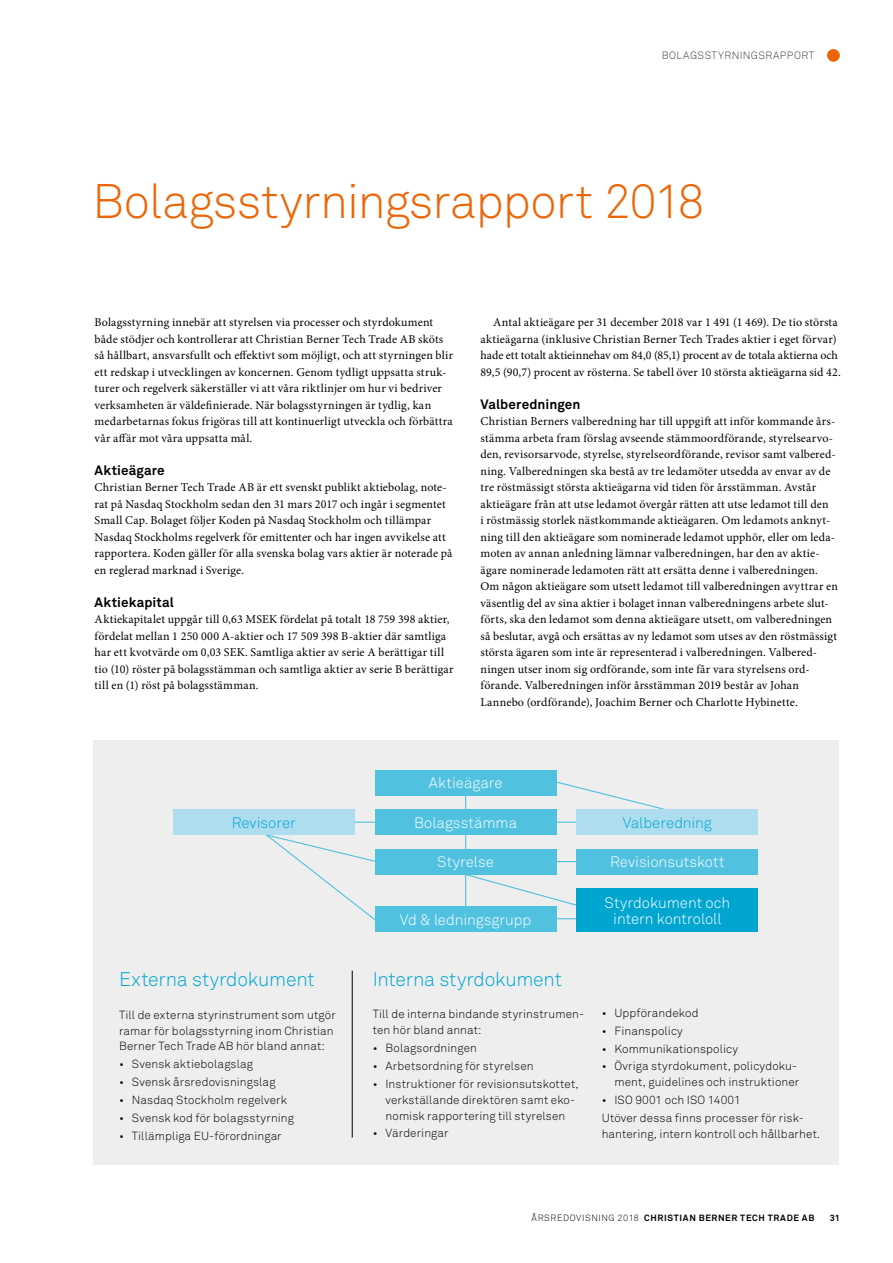
<style>
.page{position:relative;width:893px;height:1263px;background:#fff}
.page>*{position:absolute;margin:0;border:0;box-sizing:border-box;transform-origin:0 0}
.t1{font:48px "Akkurat Light Pro";letter-spacing:-.02em;color:#ec6608}
.t2{font:19.5px "Akkurat Light Pro";letter-spacing:-.01em;color:#00a6d0}
.t3{font:15px/16.5px "Akkurat Light Pro";color:#fff;text-align:center}
.t4{font:15px "Akkurat Light Pro";letter-spacing:-.005em;color:#00a6d0}
.t5{font:700 13.5px "Akkurat Pro";letter-spacing:.01em;color:#000}
.t6{font:12px/16.5px "Minion Pro";letter-spacing:.015em;color:#000}
.t7{font:11.7px/15.8px "Akkurat Light Pro";letter-spacing:.01em;color:#000}
.t8{font:10.5px "Akkurat Light Pro";color:#3c3c3b}
.t9{font:700 9px "Akkurat Pro";letter-spacing:.07em;color:#000}
.s1{font-family:"Akkurat Light Pro";font-weight:400}
</style>
<div class="page">
<div style="left:94px;top:741px;width:745px;height:424px;background:#eee"></div>
<hr style="left:465px;top:788px;width:1px;height:134px;background:#51c1e0">
<hr style="left:332px;top:822px;width:282px;height:1px;background:#51c1e0">
<hr style="left:459px;top:861px;width:155px;height:1px;background:#51c1e0">
<hr style="left:459px;top:918px;width:155px;height:1px;background:#51c1e0">
<svg style="left:266px;top:835px;width:111px;height:85px"></svg>
<svg style="left:463px;top:873px;width:115px;height:34px"></svg>
<svg style="left:554px;top:780px;width:111px;height:32px"></svg>
<div style="left:375px;top:770px;width:181px;height:25px;background:#51c1e0"></div>
<div style="left:173px;top:809px;width:182px;height:26px;background:#adddef"></div>
<div style="left:375px;top:809px;width:181px;height:26px;background:#51c1e0"></div>
<div style="left:577px;top:809px;width:181px;height:26px;background:#adddef"></div>
<div style="left:375px;top:849px;width:181px;height:25px;background:#51c1e0"></div>
<div style="left:577px;top:849px;width:181px;height:25px;background:#51c1e0"></div>
<div style="left:375px;top:906px;width:181px;height:26px;background:#51c1e0"></div>
<div style="left:577px;top:888px;width:181px;height:44px;background:#00a6d0"></div>
<hr style="left:352px;top:971px;width:1px;height:166px;background:#000">
<div style="left:827px;top:49px;width:13px;height:13px;background:#ec6608;border-radius:50%"></div>
<p class="t8" style="left:662px;top:49px;width:16px">Bolagsstyrningsrapport</p>
<h1 class="t1" style="left:92px;top:173px;width:614px">Bolagsstyrningsrapport 2018</h1>
<p class="t6" style="left:95px;top:314px;width:360px">Bolagsstyrning innebär att styrelsen via processer och styrdokument både stödjer och kontrollerar att Christian Berner Tech Trade AB sköts så hållbart, ansvarsfullt och effektivt som möjligt, och att styrningen blir ett redskap i utvecklingen av koncernen. Genom tydligt uppsatta struk&shy;turer och regelverk säkerställer vi att våra riktlinjer om hur vi bedriver verksamheten är väldefinierade. När bolagsstyrningen är tydlig, kan medarbetarnas fokus frigöras till att kontinuerligt utveckla och förbättra vår affär mot våra uppsatta mål.</p>
<p class="t5" style="left:95px;top:462px;width:72px">Aktieägare</p>
<p class="t6" style="left:95px;top:479px;width:359px">Christian Berner Tech Trade AB är ett svenskt publikt aktiebolag, note&shy;rat på Nasdaq Stockholm sedan den 31 mars 2017 och ingår i segmentet Small Cap. Bolaget följer Koden på Nasdaq Stockholm och tillämpar Nasdaq Stockholms regelverk för emittenter och har ingen avvikelse att rapportera. Koden gäller för alla svenska bolag vars aktier är noterade på en reglerad marknad i Sverige.</p>
<p class="t5" style="left:95px;top:594px;width:81px">Aktiekapital</p>
<p class="t6" style="left:95px;top:611px;width:360px">Aktiekapitalet uppgår till 0,63 MSEK fördelat på totalt 18 759 398 aktier, fördelat mellan 1 250 000 A-aktier och 17 509 398 B-aktier där samtliga har ett kvotvärde om 0,03 SEK. Samtliga aktier av serie A berättigar till tio (10) röster på bolagsstämman och samtliga aktier av serie B berättigar till en (1) röst på bolagsstämman.</p>
<p class="t6" style="left:480px;top:314px;width:362px;text-indent:13px">Antal aktieägare per 31 december 2018 var 1 491 (1 469). De tio största aktieägarna (inklusive Christian Berner Tech Trades aktier i eget förvar) hade ett totalt aktieinnehav om 84,0 (85,1) procent av de totala aktierna och 89,5 (90,7) procent av rösterna. Se tabell över 10 största aktieägarna sid 42.</p>
<p class="t5" style="left:480px;top:396px;width:102px">Valberedningen</p>
<p class="t6" style="left:480px;top:413px;width:359px">Christian Berners valberedning har till uppgift att inför kommande års&shy;stämma arbeta fram förslag avseende stämmoordförande, styrelsearvo&shy;den, revisorsarvode, styrelse, styrelseordförande, revisor samt valbered&shy;ning. Valberedningen ska bestå av tre ledamöter utsedda av envar av de tre röstmässigt största aktieägarna vid tiden för årsstämman. Avstår aktieägare från att utse ledamot övergår rätten att utse ledamot till den<br>i röstmässig storlek nästkommande aktieägaren. Om ledamots anknyt&shy;ning till den aktieägare som nominerade ledamot upphör, eller om leda&shy;moten av annan anledning lämnar valberedningen, har den av aktie&shy;ägare nominerade ledamoten rätt att ersätta denne i valberedningen.<br>Om någon aktieägare som utsett ledamot till valberedningen avyttrar en väsentlig del av sina aktier i bolaget innan valberedningens arbete slut&shy;förts, ska den ledamot som denna aktieägare utsett, om valberedningen så beslutar, avgå och ersättas av ny ledamot som utses av den röstmässigt största ägaren som inte är representerad i valberedningen. Valbered&shy;ningen utser inom sig ordförande, som inte får vara styrelsens ord&shy;förande. Valberedningen inför årsstämman 2019 består av Johan Lannebo (ordförande), Joachim Berner och Charlotte Hybinette.</p>
<p class="t3" style="left:429px;top:775px;width:75px">Aktieägare</p>
<p class="t4" style="left:232px;top:814px;width:66px">Revisorer</p>
<p class="t3" style="left:414px;top:815px;width:104px">Bolagsstämma</p>
<p class="t4" style="left:623px;top:814px;width:91px">Valberedning</p>
<p class="t3" style="left:437px;top:854px;width:58px">Styrelse</p>
<p class="t3" style="left:610px;top:854px;width:116px">Revisionsutskott</p>
<h2 class="t2" style="left:119px;top:967px;width:197px">Externa styrdokument</h2>
<p class="t7" style="left:119px;top:1007px;width:218px">Till de externa styrinstrument som utgör ramar för bolagsstyrning inom Christian<br>Berner Tech Trade AB hör bland annat:</p>
<p class="t7" style="left:119px;top:1056px;width:136px">• Svensk aktiebolagslag</p>
<p class="t7" style="left:119px;top:1074px;width:158px">• Svensk årsredovisningslag</p>
<p class="t7" style="left:119px;top:1092px;width:170px">• Nasdaq Stockholm regelverk</p>
<p class="t7" style="left:119px;top:1110px;width:177px">• Svensk kod för bolagsstyrning</p>
<p class="t7" style="left:119px;top:1128px;width:164px">• Tillämpliga EU-förordningar</p>
<p class="t3" style="left:400px;top:911px;width:133px">Vd &amp; ledningsgrupp</p>
<h2 class="t2" style="left:373px;top:967px;width:191px">Interna styrdokument</h2>
<p class="t7" style="left:373px;top:1006px;width:213px;line-height:16.5px">Till de interna bindande styrinstrumen&shy;ten hör bland annat:</p>
<p class="t7" style="left:373px;top:1040px;width:106px">• Bolagsordningen</p>
<p class="t7" style="left:373px;top:1058px;width:162px">• Arbetsordning för styrelsen</p>
<p class="t7" style="left:386px;top:1076px;width:195px;text-indent:-13px">• Instruktioner för revisionsutskottet, verkställande direktören samt eko&shy;nomisk rapportering till styrelsen</p>
<p class="t7" style="left:373px;top:1126px;width:77px">• Värderingar</p>
<p class="t3" style="left:605px;top:894px;width:127px">Styrdokument och intern kontrololl</p>
<p class="t7" style="left:602px;top:1005px;width:98px">• Uppförandekod</p>
<p class="t7" style="left:602px;top:1023px;width:83px">• Finanspolicy</p>
<p class="t7" style="left:602px;top:1041px;width:138px">• Kommunikationspolicy</p>
<p class="t7" style="left:602px;top:1059px;width:199px;text-align:right">• Övriga styrdokument, policydoku&shy;ment, guidelines och instruktioner</p>
<p class="t7" style="left:602px;top:1091px;width:204px;line-height:17.9px">• ISO 9001 och ISO 14001<br>Utöver dessa finns processer för risk-</p>
<p class="t7" style="left:602px;top:1126px;width:220px">hantering, intern kontroll och hållbarhet.</p>
<p class="t9" style="left:531px;top:1212px;width:284px"><span class="s1">ÅRSREDOVISNING 2018</span> CHRISTIAN BERNER TECH TRADE AB</p>
<p class="t9" style="left:830px;top:1212px;width:11px">31</p>
</div>
